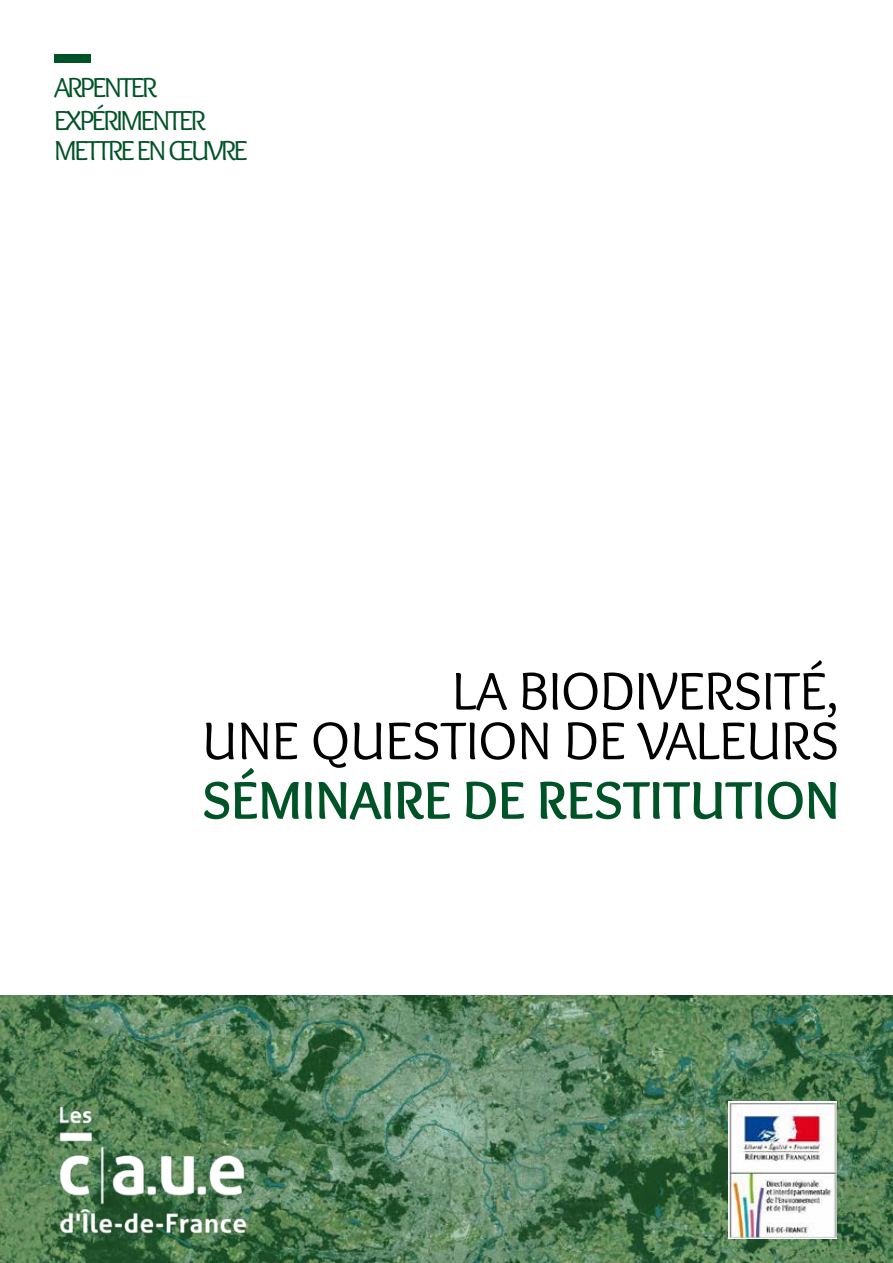
<style>
.page{position:relative;width:893px;height:1263px;background:#fff}
.page>*{position:absolute;margin:0;border:0;box-sizing:border-box;transform-origin:0 0}
.t1{font:700 55.05px "Overlock";color:#005326}
.t2{font:54.9px/49.7px "Overlock";color:#000;text-align:right}
.t3{font:28.5px/32.4px "Overlock";letter-spacing:-.08em;color:#005326}
</style>
<div class="page">
<svg style="left:0;top:995px;width:893px;height:268px;background:#537e58"></svg>
<img style="left:728px;top:1101px;width:109px;height:137px">
<img style="left:54px;top:1101px;width:197px;height:139px">
<div style="left:54px;top:54px;width:36px;height:9px;background:#005326"></div>
<p class="t3" style="left:54px;top:72px;width:153px">ARPENTER<br>EXPÉRIMENTER</p>
<p class="t3" style="left:54px;top:134px;width:195px">METTRE EN ŒUVRE</p>
<p class="t2" style="left:202px;top:667px;width:638px">LA BIODIVERSITÉ,<br>UNE QUESTION DE VALEURS</p>
<p class="t1" style="left:202px;top:768px;width:638px">SÉMINAIRE DE RESTITUTION</p>
</div>
